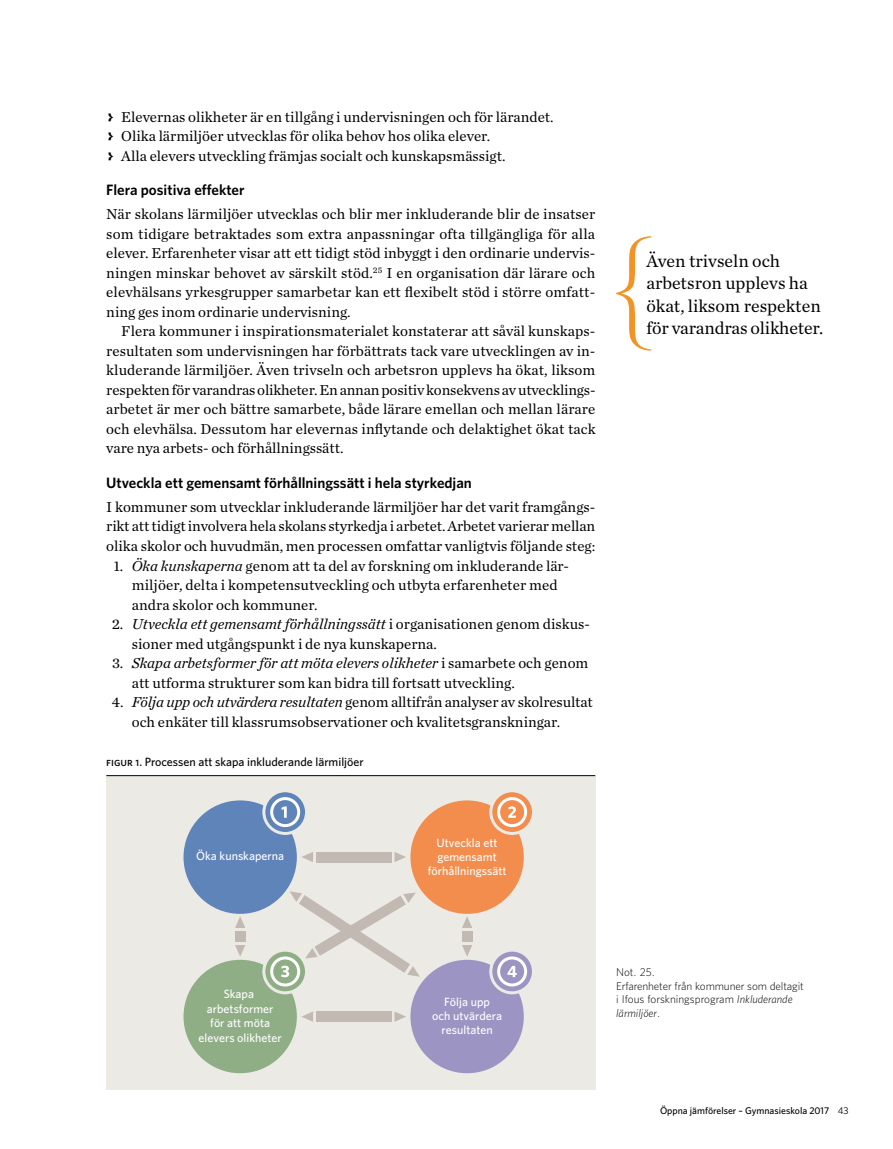
<style>
.page{position:relative;width:893px;height:1149px;background:#fff}
.page>*{position:absolute;margin:0;border:0;box-sizing:border-box;transform-origin:0 0}
.t1{font:18px/22.5px "Chronicle Text G1";color:#000}
.Brödtext_indrag{font:15px/19.5px "Chronicle Text G1";color:#000}
.Brödtext{font:15px/19.5px "Chronicle Text G1";color:#000;text-align:justify}
.Underrubrik_H3{font:600 15px "Whitney";color:#000}
.t2{font:500 12px/14.4px "Whitney";color:#fff;text-align:center}
.Rubrik_med_linje{font:500 12px "Whitney";color:#000}
.Fotnot{font:300 11.25px/13.5px "Whitney";letter-spacing:-.01em;color:#000}
.t3{font:500 9.75px "Whitney";color:#000}
.s1{font-family:"SKL Tecken"}
.s2{font-style:italic}
.s3{font-weight:400}
</style>
<div class="page">
<div style="left:106px;top:775px;width:489px;height:314px;background:#eceae5"></div>
<div style="left:183px;top:800px;width:114px;height:113px;background:#5f84ba;border-radius:50%"></div>
<svg style="left:262px;top:792px;width:43px;height:42px"></svg>
<div style="left:270px;top:796px;width:30px;height:30px;border:3px solid #fff;border-radius:50%"></div>
<div style="left:410px;top:800px;width:114px;height:113px;background:#f28d4d;border-radius:50%"></div>
<svg style="left:489px;top:792px;width:43px;height:42px"></svg>
<div style="left:497px;top:796px;width:30px;height:30px;border:3px solid #fff;border-radius:50%"></div>
<div style="left:183px;top:959px;width:114px;height:113px;background:#8fae86;border-radius:50%"></div>
<div style="left:410px;top:959px;width:114px;height:113px;background:#9c95c3;border-radius:50%"></div>
<svg style="left:489px;top:951px;width:43px;height:42px"></svg>
<div style="left:497px;top:956px;width:30px;height:30px;border:3px solid #fff;border-radius:50%"></div>
<svg style="left:394px;top:852px;width:12px;height:9px"></svg>
<div style="left:349px;top:851px;width:42px;height:10px;background:#c2b9b2"></div>
<svg style="left:302px;top:852px;width:11px;height:9px"></svg>
<div style="left:316px;top:851px;width:43px;height:10px;background:#c2b9b2"></div>
<svg style="left:394px;top:1011px;width:12px;height:10px"></svg>
<div style="left:349px;top:1011px;width:42px;height:10px;background:#c2b9b2"></div>
<svg style="left:302px;top:1011px;width:11px;height:10px"></svg>
<div style="left:316px;top:1011px;width:43px;height:10px;background:#c2b9b2"></div>
<svg style="left:235px;top:945px;width:10px;height:11px"></svg>
<div style="left:235px;top:932px;width:10px;height:9px;background:#c2b9b2"></div>
<svg style="left:235px;top:916px;width:10px;height:11px"></svg>
<div style="left:235px;top:930px;width:10px;height:7px;background:#c2b9b2"></div>
<svg style="left:462px;top:945px;width:10px;height:11px"></svg>
<div style="left:462px;top:932px;width:10px;height:9px;background:#c2b9b2"></div>
<svg style="left:462px;top:916px;width:10px;height:11px"></svg>
<div style="left:462px;top:930px;width:10px;height:7px;background:#c2b9b2"></div>
<svg style="left:262px;top:891px;width:158px;height:102px"></svg>
<svg style="left:616px;top:236px;width:35px;height:114px"></svg>
<p class="Brödtext_indrag" style="left:106px;top:106px;width:449px"><span class="s1">&gt;</span> Elevernas olikheter är en tillgång i undervisningen och för lärandet.</p>
<p class="Brödtext_indrag" style="left:106px;top:125px;width:385px"><span class="s1">&gt;</span> Olika lärmiljöer utvecklas för olika behov hos olika elever.</p>
<p class="Brödtext_indrag" style="left:106px;top:145px;width:401px"><span class="s1">&gt;</span> Alla elevers utveckling främjas socialt och kunskapsmässigt.</p>
<h3 class="Underrubrik_H3" style="left:106px;top:180px;width:140px">Flera positiva effekter</h3>
<p class="Brödtext" style="left:106px;top:203px;width:491px">När skolans lärmiljöer utvecklas och blir mer inkluderande blir de insatser som tidigare betraktades som extra anpassningar ofta tillgängliga för alla elever. Erfarenheter visar att ett tidigt stöd inbyggt i den ordinarie undervis&shy;ningen minskar behovet av särskilt stöd.<sup>25</sup> I en organisation där lärare och elevhälsans yrkesgrupper samarbetar kan ett flexibelt stöd i större omfatt&shy;ning ges inom ordinarie undervisning.</p>
<p class="Brödtext_indrag" style="left:106px;top:320px;width:491px;text-align:justify;text-indent:15px">Flera kommuner i inspirationsmaterialet konstaterar att såväl kunskaps&shy;resultaten som undervisningen har förbättrats tack vare utvecklingen av in&shy;kluderande lärmiljöer. Även trivseln och arbetsron upplevs ha ökat, liksom respekten för varandras olikheter. En annan positiv konsekvens av utvecklings&shy;arbetet är mer och bättre samarbete, både lärare emellan och mellan lärare och elevhälsa. Dessutom har elevernas inflytande och delaktighet ökat tack vare nya arbets- och förhållningssätt.</p>
<h3 class="Underrubrik_H3" style="left:106px;top:472px;width:367px">Utveckla ett gemensamt förhållningssätt i hela styrkedjan</h3>
<p class="Brödtext" style="left:106px;top:496px;width:491px">I kommuner som utvecklar inkluderande lärmiljöer har det varit framgångs&shy;rikt att tidigt involvera hela skolans styrkedja i arbetet. Arbetet varierar mellan olika skolor och huvudmän, men processen omfattar vanligtvis följande steg:</p>
<p class="Brödtext_indrag" style="left:132px;top:554px;width:439px;text-indent:-18px">1. <span class="s2">Öka kunskaperna</span> genom att ta del av forskning om inkluderande lär&shy;miljöer, delta i kompetensutveckling och utbyta erfarenheter med andra skolor och kommuner.</p>
<p class="Brödtext_indrag" style="left:132px;top:613px;width:460px;text-indent:-20px">2. <span class="s2">Utveckla ett gemensamt förhållningssätt</span> i organisationen genom diskus&shy;sioner med utgångspunkt i de nya kunskaperna.</p>
<p class="Brödtext_indrag" style="left:132px;top:652px;width:458px;text-indent:-20px">3. <span class="s2">Skapa arbetsformer för att möta elevers olikheter</span> i samarbete och genom att utforma strukturer som kan bidra till fortsatt utveckling.</p>
<p class="Brödtext_indrag" style="left:132px;top:691px;width:463px;text-indent:-20px">4. <span class="s2">Följa upp och utvärdera resultaten</span> genom alltifrån analyser av skolresultat och enkäter till klassrumsobservationer och kvalitetsgranskningar.</p>
<p class="Rubrik_med_linje" style="left:106px;top:753px;width:259px">figur 1. Processen att skapa inkluderande lärmiljöer</p>
<p class="t2" style="left:196px;top:848px;width:89px">Öka kunskaperna</p>
<p class="t2" style="left:428px;top:834px;width:80px">Utveckla ett gemensamt förhållningssätt</p>
<p class="t1" style="left:646px;top:248px;width:178px">Även trivseln och arbetsron upplevs ha ökat, liksom respekten för varandras olikheter.</p>
<p class="t2" style="left:198px;top:986px;width:85px">Skapa arbetsformer för att möta elevers olikheter</p>
<p class="t2" style="left:432px;top:993px;width:71px">Följa upp<br>och utvärdera resultaten</p>
<p class="Fotnot" style="left:616px;top:964px;width:40px">Not. 25.</p>
<p class="Fotnot" style="left:616px;top:978px;width:189px">Erfarenheter från kommuner som deltagit i Ifous forskningsprogram <span class="s2">Inkluderande lärmiljöer</span>.</p>
<p class="t3" style="left:660px;top:1103px;width:190px">Öppna jämförelser – Gymnasieskola 2017 <span class="s3">43</span></p>
</div>
